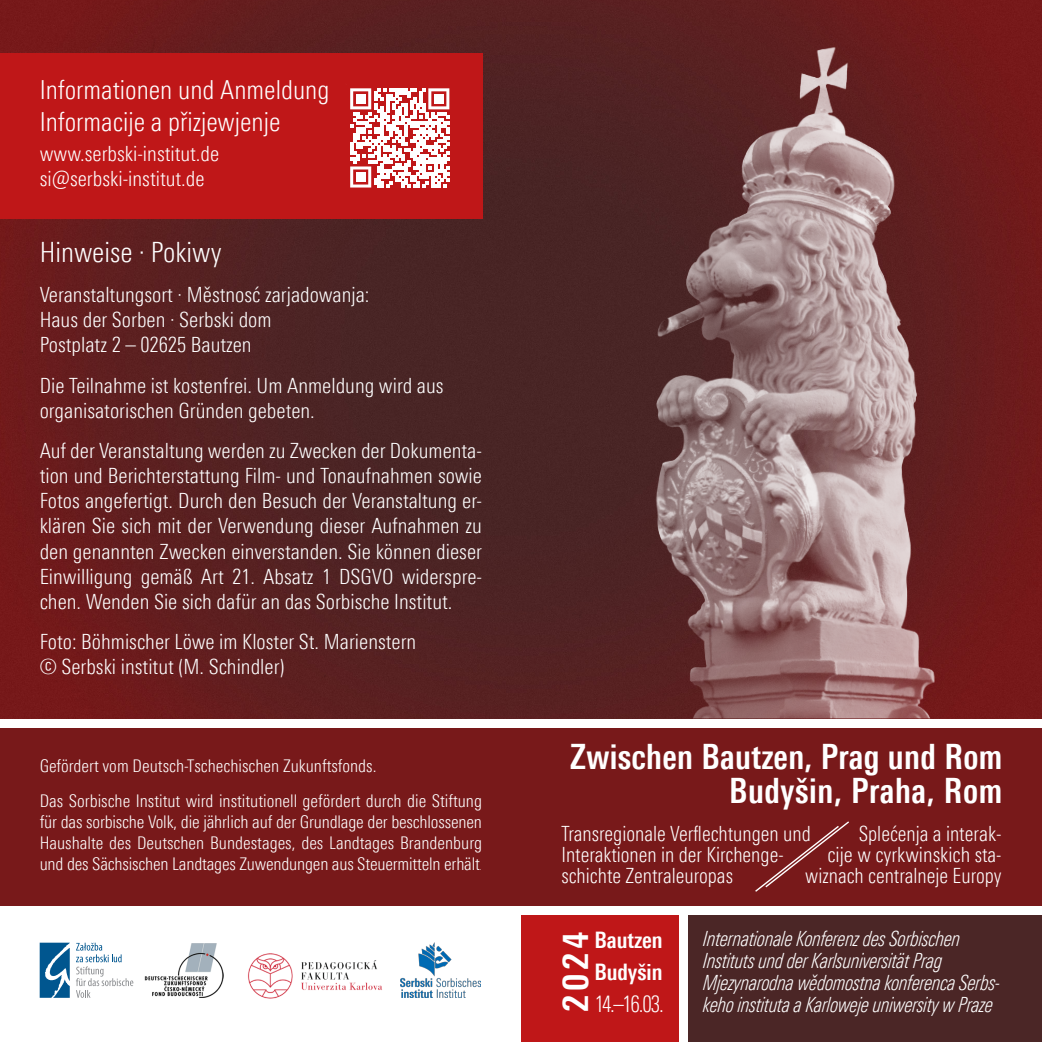
<style>
.page{position:relative;width:1042px;height:1042px;background:#fff}
.page>*{position:absolute;margin:0;border:0;box-sizing:border-box;transform-origin:0 0}
.t1{font:700 condensed 35px "Univers Next Pro";letter-spacing:.01em;color:#fff;scale:.94 1}
.t2{font:700 condensed 35px "Univers Next Pro";letter-spacing:.01em;color:#fff;scale:1.05 1}
.t3{font:300 condensed 28px "Univers Next Pro";color:#fff}
.t4{font:300 condensed 26.25px/31.5px "Univers Next Pro";color:#fff}
.t5{font:700 condensed 22.75px/31.8px "Univers Next Pro";color:#fff}
.t6{font:300 condensed 22.75px "Univers Next Pro";color:#fff;scale:.95 1}
.t7{font:300 condensed 21px/25.2px "Univers Next Pro";color:#fff}
.t8{font:italic 300 condensed 21px/21.9px "Univers Next Pro";letter-spacing:-.01em;color:#fff;scale:.89 1}
.t9{font:300 condensed 21px/21px "Univers Next Pro";color:#fff;scale:.95 1}
.t10{font:300 condensed 17.5px/21px "Univers Next Pro";letter-spacing:-.01em;color:#fff;text-align:justify}
.s1{font-size:8.75px}
</style>
<div class="page">
<img style="left:0;top:0;width:522px;height:718px">
<img style="left:522px;top:0;width:520px;height:718px">
<div style="left:689px;top:916px;width:353px;height:126px;background:#4b2626"></div>
<div style="left:521px;top:916px;width:158px;height:126px;background:#bf1718"></div>
<div style="left:0;top:53px;width:482px;height:165px;background:#bf1718"></div>
<div style="left:0;top:728px;width:1042px;height:178px;background:#78191a"></div>
<svg style="left:755px;top:821px;width:94px;height:71px"></svg>
<img style="left:248px;top:953px;width:134px;height:46px">
<svg style="left:76px;top:942px;width:57px;height:56px"></svg>
<svg style="left:40px;top:942px;width:30px;height:56px;background:#3579a6"></svg>
<img style="left:401px;top:942px;width:79px;height:55px">
<img style="left:144px;top:943px;width:80px;height:55px">
<svg style="left:350px;top:88px;width:99px;height:99px"></svg>
<div style="left:356px;top:172px;width:9px;height:9px;background:#fff"></div>
<p class="t4" style="left:40px;top:74px;width:291px">Informationen und Anmeldung<br>Informacije a přizjewjenje</p>
<p class="t7" style="left:40px;top:141px;width:181px">www.serbski-institut.de</p>
<p class="t7" style="left:40px;top:166px;width:166px">si@serbski-institut.de</p>
<p class="t3" style="left:40px;top:236px;width:183px">Hinweise · Pokiwy</p>
<p class="t7" style="left:40px;top:282px;width:331px">Veranstaltungsort · Městnosć zarjadowanja:<br>Haus der Sorben · Serbski dom<br>Postplatz 2 – 02625 Bautzen</p>
<p class="t7" style="left:40px;top:372px;width:405px">Die Teilnahme ist kostenfrei. Um Anmeldung wird aus organisatorischen Gründen gebeten.</p>
<p class="t7" style="left:40px;top:438px;width:444px;text-align:justify">Auf der Veranstaltung werden zu Zwecken der Dokumenta&shy;tion und Berichterstattung Film- und Tonaufnahmen sowie Fotos angefertigt. Durch den Besuch der Veranstaltung er&shy;klären Sie sich mit der Verwendung dieser Aufnahmen zu den genannten Zwecken einverstanden. Sie können dieser Einwilligung gemäß Art 21. Absatz 1 DSGVO widerspre&shy;chen. Wenden Sie sich dafür an das Sorbische Institut.</p>
<p class="t7" style="left:40px;top:629px;width:378px">Foto: Böhmischer Löwe im Kloster St. Marienstern © Serbski institut (M. Schindler)</p>
<p class="t10" style="left:40px;top:755px;width:338px">Gefördert vom Deutsch-Tschechischen Zukunftsfonds.</p>
<p class="t10" style="left:40px;top:791px;width:444px">Das Sorbische Institut wird institutionell gefördert durch die Stiftung für das sorbische Volk, die jährlich auf der Grundlage der beschlossenen Haushalte des Deutschen Bundestages, des Landtages Brandenburg und des Sächsischen Landtages Zuwendungen aus Steuermitteln erhält<span class="s1">.</span></p>
<p class="t1" style="left:570px;top:735px;width:461px">Zwischen Bautzen, Prag und Rom</p>
<p class="t1" style="left:729px;top:770px;width:292px">Budyšin, Praha, Rom</p>
<p class="t9" style="left:805px;top:823px;width:208px;text-align:right">Splećenja a interak-<br>cije w cyrkwinskich sta&shy;wiznach centralneje Europy</p>
<p class="t9" style="left:561px;top:823px;width:264px">Transregionale Verflechtungen und<br>Interaktionen in der Kirchenge&shy;schichte Zentraleuropas</p>
<p class="t5" style="left:594px;top:923px;width:70px">Bautzen<br>Budyšin</p>
<p class="t6" style="left:594px;top:990px;width:75px">14.–16.03.</p>
<p class="t2" style="left:555px;top:1012px;width:78px;rotate:-90deg">2024</p>
<p class="t8" style="left:703px;top:928px;width:290px">Internationale Konferenz des Sorbischen<br>Instituts und der Karlsuniversität Prag</p>
<p class="t8" style="left:703px;top:972px;width:335px">Mjezynarodna wědomostna konferenca Serbs&shy;keho instituta a Karloweje uniwersity w Praze</p>
</div>
